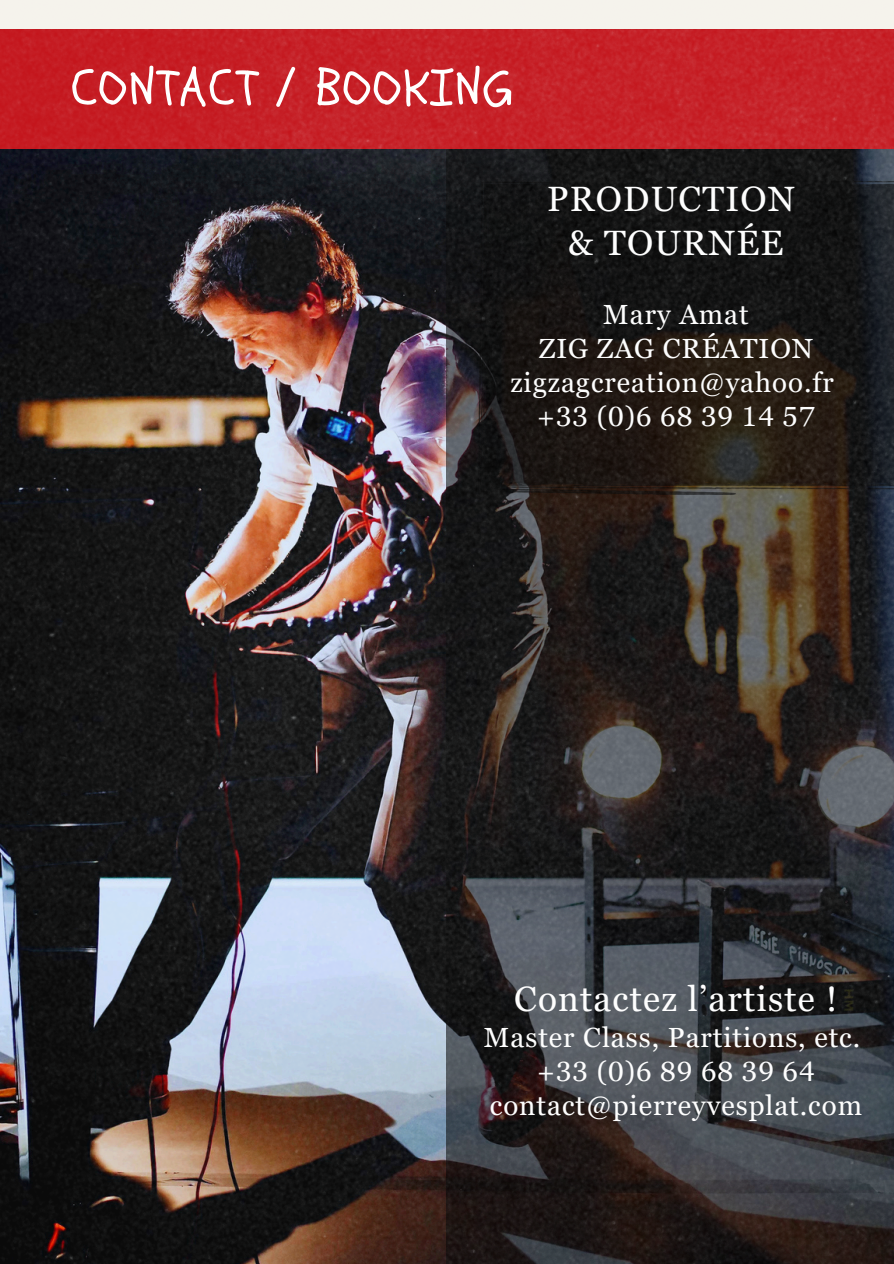
<style>
.page{position:relative;width:894px;height:1264px;background:#fff}
.page>*{position:absolute;margin:0;border:0;box-sizing:border-box;transform-origin:0 0}
.t1{font:50.7px "Schoolbell";letter-spacing:.05em;color:#fff}
.t2{font:35.1px/43.8px "Georgia Pro";letter-spacing:.035em;color:#fff;text-align:center}
.t3{font:27.75px/33.8px "Georgia Pro";letter-spacing:.035em;color:#fff;text-align:center}
</style>
<div class="page">
<img style="left:0;top:0;width:893px;height:1263px">
<p class="t1" style="left:71px;top:55px;width:443px">CONTACT / BOOKING</p>
<p class="t2" style="left:547px;top:176px;width:249px">PRODUCTION &amp; TOURNÉE</p>
<h1 class="t3" style="left:603px;top:298px;width:147px">Mary Amat</h1>
<h2 class="t3" style="left:510px;top:331px;width:325px">ZIG ZAG CRÉATION zigzagcreation@yahoo.fr</h2>
<p class="t3" style="left:537px;top:399px;width:279px">+33 (0)6 68 39 14 57</p>
<p class="t2" style="left:514px;top:977px;width:324px">Contactez l’artiste !</p>
<p class="t3" style="left:484px;top:1020px;width:378px">Master Class, Partitions, etc.</p>
<p class="t3" style="left:537px;top:1054px;width:279px">+33 (0)6 89 68 39 64</p>
<p class="t3" style="left:489px;top:1088px;width:373px">contact@pierreyvesplat.com</p>
</div>
